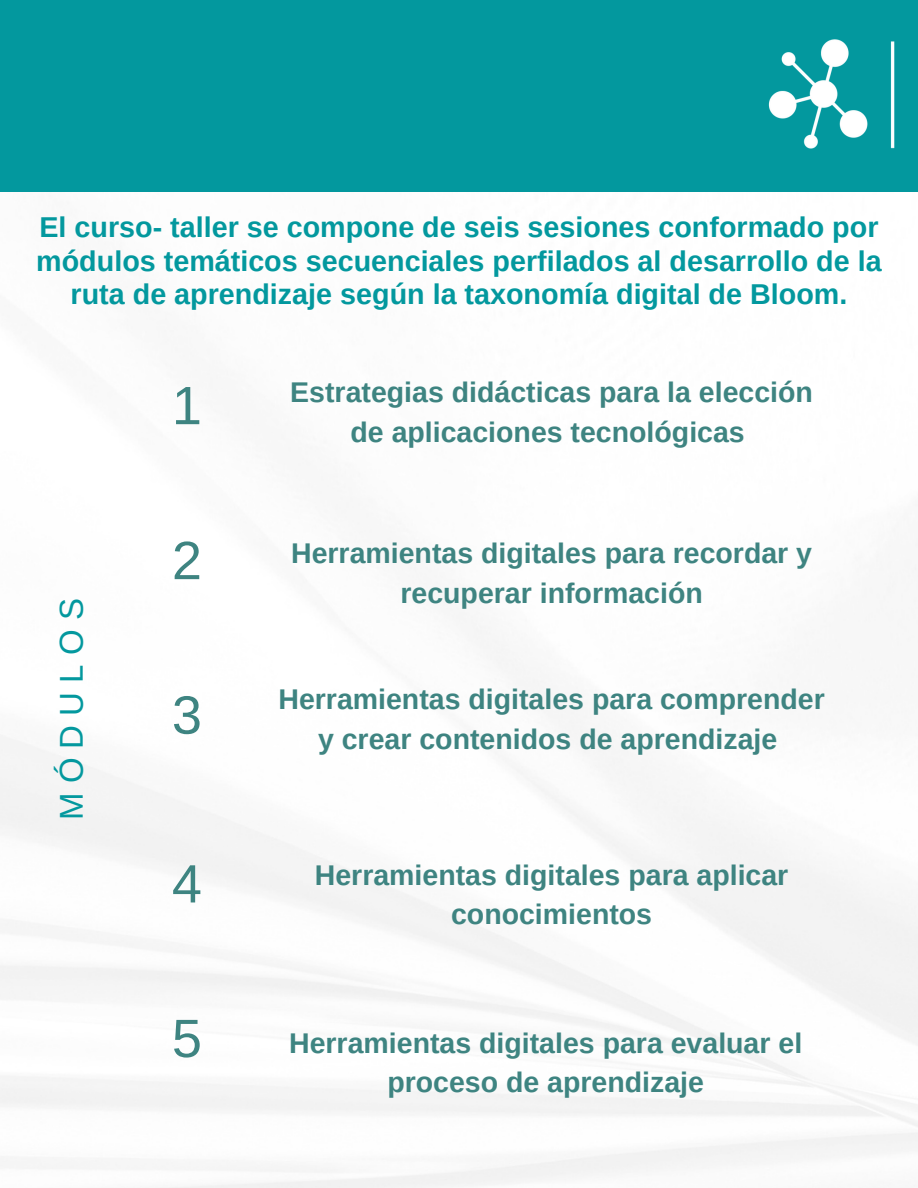
<style>
.page{position:relative;width:918px;height:1188px;background:#fff}
.page>*{position:absolute;margin:0;border:0;box-sizing:border-box;transform-origin:0 0}
.t1{font:54px "Arimo";color:#3e8481}
.t2{font:33px "Arimo";letter-spacing:.28em;color:#03989e}
.t3{font:700 28.65px/33.8px "Arimo";color:#03989e;text-align:center}
.t4{font:700 28.5px/39.3px "Arimo";color:#3e8481;text-align:center}
</style>
<div class="page">
<div style="left:0;top:0;width:918px;height:192px;background:#03989e"></div>
<img style="left:768px;top:39px;width:127px;height:110px">
<p class="t3" style="left:36px;top:210px;width:847px">El curso- taller se compone de seis sesiones conformado por módulos temáticos secuenciales perfilados al desarrollo de la ruta de aprendizaje según la taxonomía digital de Bloom.</p>
<p class="t2" style="left:53px;top:820px;width:223px;rotate:-90deg">MÓDULOS</p>
<h1 class="t1" style="left:172px;top:375px;width:32px">1</h1>
<h1 class="t1" style="left:172px;top:530px;width:32px">2</h1>
<h1 class="t1" style="left:172px;top:685px;width:32px">3</h1>
<h1 class="t1" style="left:172px;top:854px;width:32px">4</h1>
<h1 class="t1" style="left:172px;top:1008px;width:32px">5</h1>
<p class="t4" style="left:290px;top:373px;width:524px">Estrategias didácticas para la elección de aplicaciones tecnológicas</p>
<p class="t4" style="left:291px;top:534px;width:523px">Herramientas digitales para recordar y recuperar información</p>
<p class="t4" style="left:278px;top:680px;width:548px">Herramientas digitales para comprender y crear contenidos de aprendizaje</p>
<p class="t4" style="left:315px;top:855px;width:475px">Herramientas digitales para aplicar conocimientos</p>
<p class="t4" style="left:289px;top:1023px;width:515px">Herramientas digitales para evaluar el proceso de aprendizaje</p>
</div>
